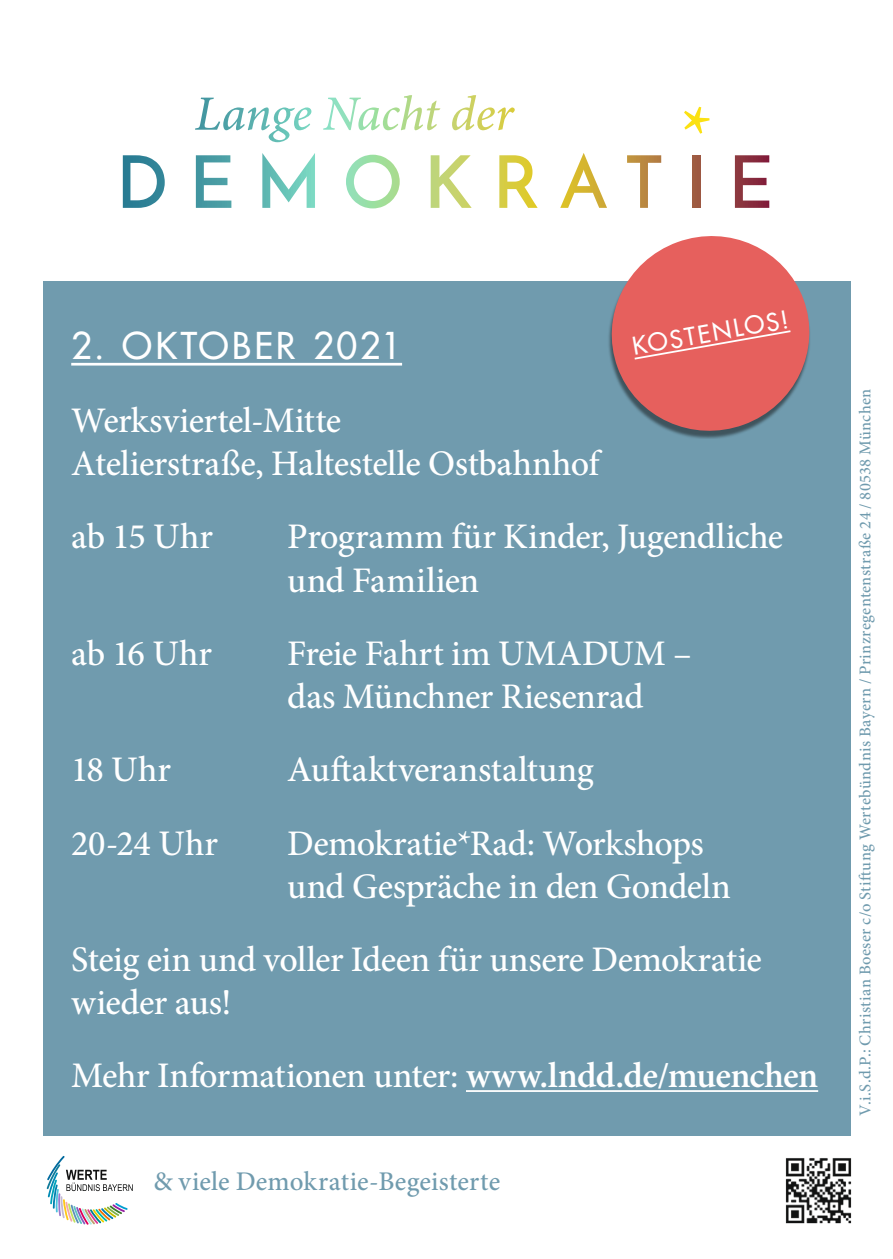
<style>
.page{position:relative;width:893px;height:1259px;background:#fff}
.page>*{position:absolute;margin:0;border:0;box-sizing:border-box;transform-origin:0 0}
.t1{font:500 36px/43.2px "Minion Pro";letter-spacing:-.015em;color:#fff}
.t2{font:36px "Futura";letter-spacing:.075em;color:#fff}
.t3{font:500 27px "Minion Pro";letter-spacing:.005em;color:#709bae}
.t4{font:24px "Futura";color:#fff}
.t5{font:500 16.5px "Minion Pro";letter-spacing:.025em;color:#709bae}
.s1{font-weight:600}
</style>
<div class="page">
<div style="left:43px;top:281px;width:807px;height:854px;background:#709bae"></div>
<svg style="left:196px;top:155px;width:35px;height:53px"></svg>
<svg style="left:262px;top:153px;width:53px;height:55px"></svg>
<svg style="left:123px;top:155px;width:42px;height:53px"></svg>
<svg style="left:195px;top:98px;width:116px;height:44px"></svg>
<svg style="left:560px;top:153px;width:47px;height:55px"></svg>
<svg style="left:499px;top:155px;width:39px;height:53px"></svg>
<svg style="left:627px;top:155px;width:34px;height:53px"></svg>
<svg style="left:735px;top:155px;width:34px;height:53px"></svg>
<svg style="left:684px;top:107px;width:25px;height:27px"></svg>
<div style="left:693px;top:155px;width:8px;height:53px;background:#9d5a42"></div>
<svg style="left:431px;top:155px;width:41px;height:53px"></svg>
<svg style="left:346px;top:155px;width:54px;height:53px"></svg>
<svg style="left:323px;top:95px;width:117px;height:35px"></svg>
<svg style="left:452px;top:95px;width:63px;height:35px"></svg>
<img style="left:47px;top:1156px;width:86px;height:68px">
<svg style="left:609px;top:236px;width:201px;height:203px;fill:#e6605d"></svg>
<svg style="left:633px;top:329px;width:159px;height:32px;background:#e76866"></svg>
<img style="left:785px;top:1158px;width:67px;height:66px">
<hr style="left:71px;top:363px;width:331px;height:2px;background:#fff">
<hr style="left:466px;top:1090px;width:352px;height:2px;background:#fff">
<p class="t2" style="left:71px;top:322px;width:332px">2. OKTOBER 2021</p>
<p class="t1" style="left:71px;top:399px;width:529px">Werksviertel-Mitte<br>Atelierstraße, Haltestelle Ostbahnhof</p>
<p class="t4" style="left:630px;top:331px;width:160px;rotate:-10deg">KOSTENLOS!</p>
<p class="t1" style="left:71px;top:515px;width:143px">ab 15 Uhr</p>
<p class="t1" style="left:287px;top:515px;width:498px">Programm für Kinder, Jugendliche und Familien</p>
<p class="t1" style="left:71px;top:632px;width:142px">ab 16 Uhr</p>
<p class="t1" style="left:287px;top:632px;width:406px">Freie Fahrt im UMADUM – das Münchner Riesenrad</p>
<p class="t1" style="left:71px;top:748px;width:101px">18 Uhr</p>
<p class="t1" style="left:287px;top:748px;width:308px">Auftaktveranstaltung</p>
<p class="t1" style="left:71px;top:821px;width:148px">20-24 Uhr</p>
<p class="t1" style="left:287px;top:821px;width:445px">Demokratie*Rad: Workshops und Gespräche in den Gondeln</p>
<p class="t1" style="left:71px;top:938px;width:692px">Steig ein und voller Ideen für unsere Demokratie wieder aus!</p>
<p class="t1" style="left:71px;top:1054px;width:748px">Mehr Informationen unter: <span class="s1">www.lndd.de/muenchen</span></p>
<p class="t3" style="left:153px;top:1163px;width:348px">&amp; viele Demokratie-Begeisterte</p>
<p class="t5" style="left:854px;top:1115px;width:728px;rotate:-90deg">V.i.S.d.P.: Christian Boeser c/o Stiftung Wertebündnis Bayern / Prinzregentenstraße 24 / 80538 München</p>
</div>
